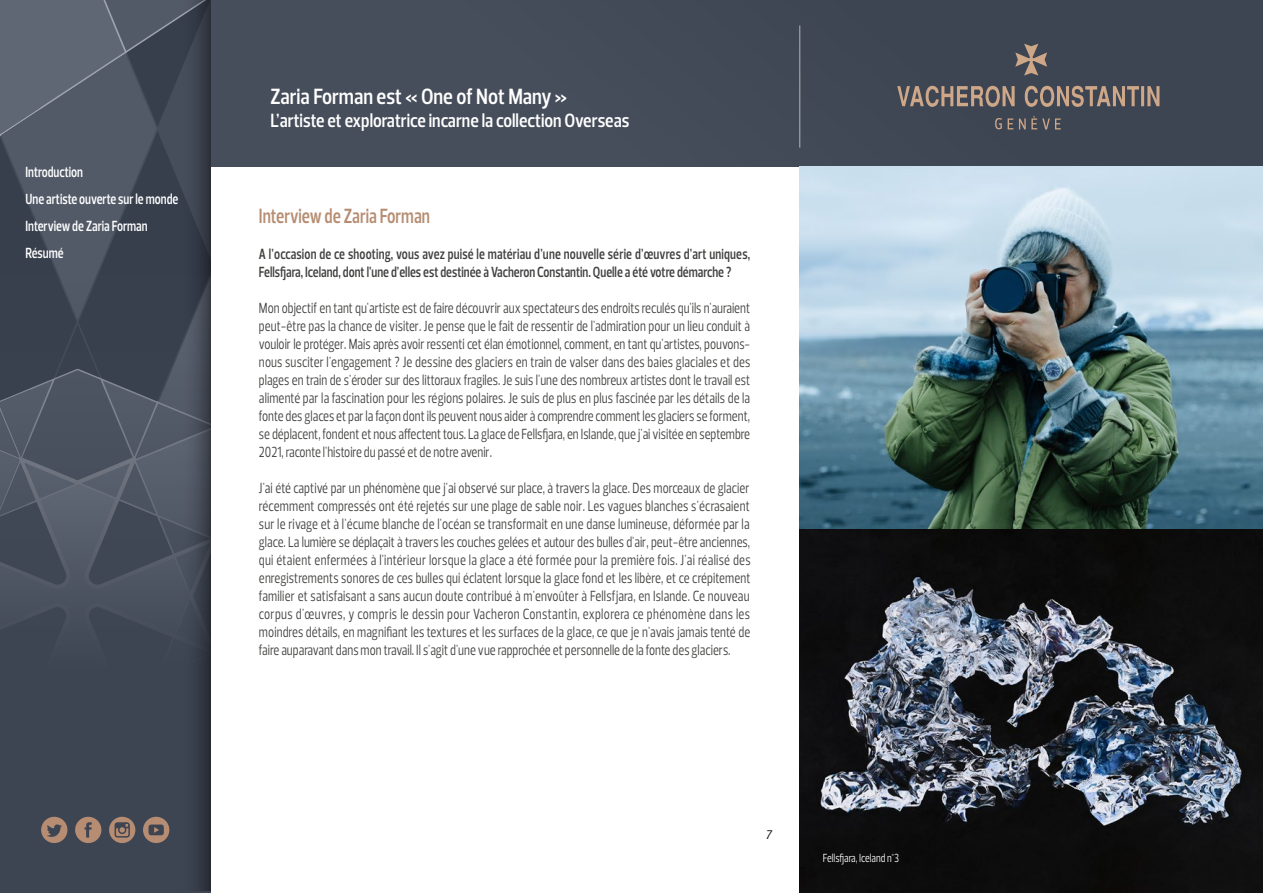
<style>
.page{position:relative;width:1263px;height:893px;background:#fff}
.page>*{position:absolute;margin:0;border:0;box-sizing:border-box;transform-origin:0 0}
.t1{font:600 22.5px "Prelo Condensed";color:#fff}
.t2{font:600 21px "Prelo Condensed";color:#b68d72;scale:.9 1}
.t3{font:600 19.5px "Prelo Condensed";color:#fff}
.t4{font:15px/18px "Prelo Condensed";color:#40403f;text-align:justify;scale:.9 1}
.t5{font:600 15px/18px "Prelo Condensed";color:#40403f;scale:.9 1}
.t6{font:600 15px/27px "Prelo Condensed";color:#fff;scale:.9 1}
.t7{font:italic 12.75px "Prelo";color:#000}
.t8{font:12px "Prelo Condensed";color:#fff;scale:.9 1}
</style>
<div class="page">
<div style="left:210px;top:0;width:1053px;height:166px;background:#474e5b"></div>
<hr style="left:799px;top:26px;width:1px;height:122px;background:#b4b5b7">
<svg style="left:897px;top:44px;width:262px;height:85px"></svg>
<div style="left:0;top:0;width:210px;height:893px;background:#3d4452"></div>
<div style="left:163px;top:0;width:47px;height:891px;background:linear-gradient(to right,#424a59,#2f343f)"></div>
<svg style="left:0;top:0;width:210px;height:867px"></svg>
<img style="left:799px;top:166px;width:464px;height:727px">
<p class="t6" style="left:26px;top:158px;width:171px">Introduction<br>Une artiste ouverte sur le monde<br>Interview de Zaria Forman<br>Résumé</p>
<h1 class="t1" style="left:270px;top:82px;width:298px">Zaria Forman est « One of Not Many »</h1>
<h3 class="t3" style="left:270px;top:109px;width:360px">L’artiste et exploratrice incarne la collection Overseas</h3>
<p class="t2" style="left:259px;top:203px;width:192px">Interview de Zaria Forman</p>
<p class="t5" style="left:259px;top:245px;width:547px">A l’occasion de ce shooting, vous avez puisé le matériau d’une nouvelle série d’œuvres d’art uniques,<br>Fellsfjara, Iceland, dont l’une d’elles est destinée à Vacheron Constantin. Quelle a été votre démarche ?</p>
<p class="t4" style="left:259px;top:299px;width:548px">Mon objectif en tant qu'artiste est de faire découvrir aux spectateurs des endroits reculés qu'ils n'auraient peut-être pas la chance de visiter. Je pense que le fait de ressentir de l'admiration pour un lieu conduit à vouloir le protéger. Mais après avoir ressenti cet élan émotionnel, comment, en tant qu'artistes, pouvons&shy;nous susciter l'engagement ? Je dessine des glaciers en train de valser dans des baies glaciales et des plages en train de s'éroder sur des littoraux fragiles. Je suis l'une des nombreux artistes dont le travail est alimenté par la fascination pour les régions polaires. Je suis de plus en plus fascinée par les détails de la fonte des glaces et par la façon dont ils peuvent nous aider à comprendre comment les glaciers se forment, se déplacent, fondent et nous affectent tous. La glace de Fellsfjara, en Islande, que j'ai visitée en septembre 2021, raconte l'histoire du passé et de notre avenir.</p>
<p class="t4" style="left:259px;top:479px;width:548px">J'ai été captivé par un phénomène que j'ai observé sur place, à travers la glace. Des morceaux de glacier récemment compressés ont été rejetés sur une plage de sable noir. Les vagues blanches s'écrasaient sur le rivage et à l'écume blanche de l'océan se transformait en une danse lumineuse, déformée par la glace. La lumière se déplaçait à travers les couches gelées et autour des bulles d'air, peut-être anciennes, qui étaient enfermées à l'intérieur lorsque la glace a été formée pour la première fois. J'ai réalisé des enregistrements sonores de ces bulles qui éclatent lorsque la glace fond et les libère, et ce crépitement familier et satisfaisant a sans aucun doute contribué à m'envoûter à Fellsfjara, en Islande. Ce nouveau corpus d'œuvres, y compris le dessin pour Vacheron Constantin, explorera ce phénomène dans les moindres détails, en magnifiant les textures et les surfaces de la glace, ce que je n'avais jamais tenté de faire auparavant dans mon travail. Il s'agit d'une vue rapprochée et personnelle de la fonte des glaciers.</p>
<p class="t7" style="left:765px;top:826px;width:8px">7</p>
<p class="t8" style="left:823px;top:850px;width:86px">Fellsfjara, Iceland n°3</p>
</div>
